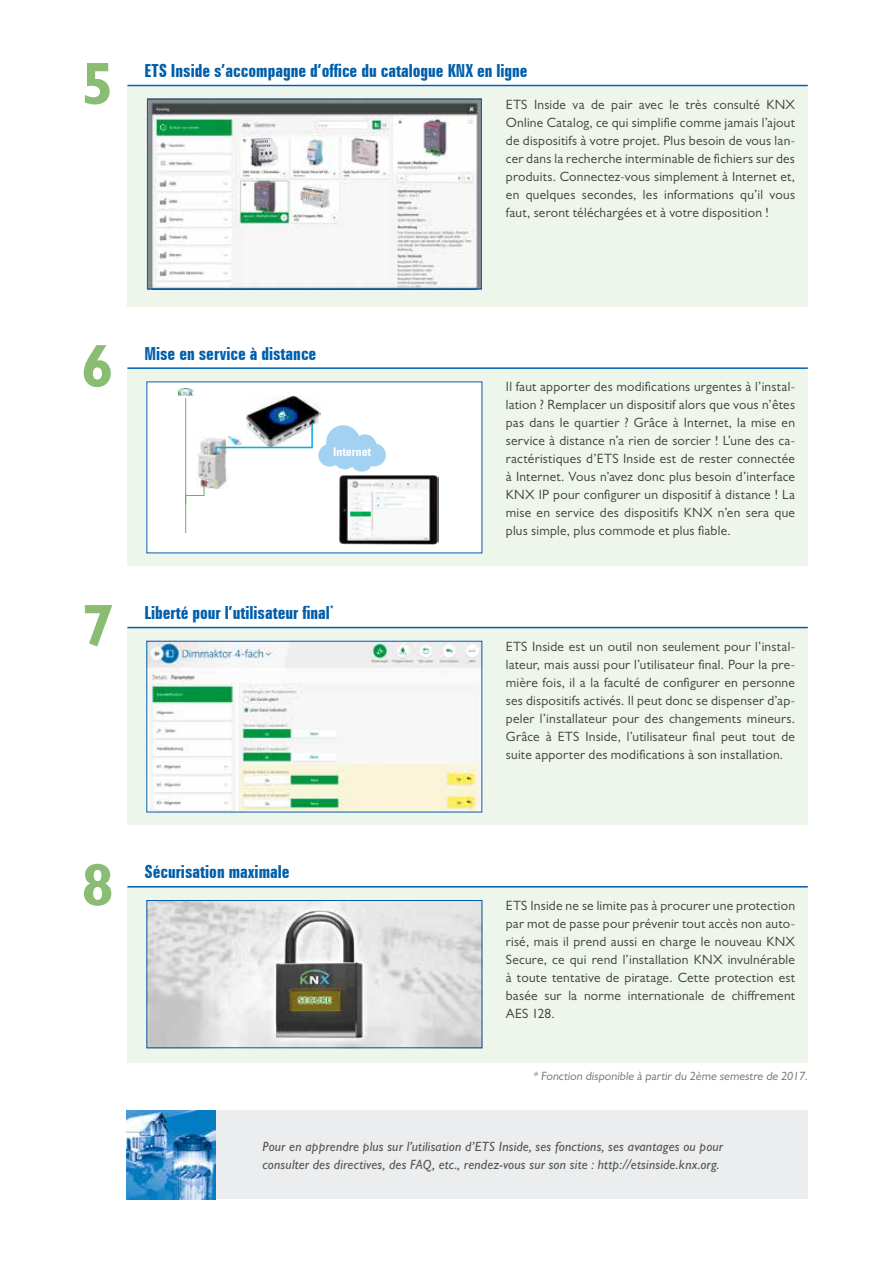
<style>
.page{position:relative;width:893px;height:1263px;background:#fff}
.page>*{position:absolute;margin:0;border:0;box-sizing:border-box;transform-origin:0 0}
.t1{font:700 60px "M Gill Sans";color:#8abc73}
.t2{font:700 extra-condensed 18px "Zurich BT";color:#005eaa}
.t3{font:13.5px/18px "Gill Sans MT Pro";letter-spacing:.015em;color:#3b3b3a;text-align:justify}
.t4{font:italic 13.5px/18px "M Gill Sans";letter-spacing:.01em;color:#565656}
.t5{font:12px "Gill Sans MT Pro";color:#6f6f6e}
.t6{font:700 condensed 12px "Zurich BT";color:#fff}
</style>
<div class="page">
<div style="left:127px;top:87px;width:681px;height:220px;background:#eef5eb"></div>
<hr style="left:127px;top:85px;width:681px;height:1px;background:#005eaa">
<img style="left:149px;top:101px;width:331px;height:186px">
<div style="left:147px;top:99px;width:335px;height:190px;border:1px solid #005eaa"></div>
<div style="left:127px;top:1110px;width:681px;height:89px;background:#ecedee"></div>
<img style="left:127px;top:1110px;width:88px;height:89px">
<div style="left:127px;top:629px;width:681px;height:196px;background:#eef5eb"></div>
<hr style="left:127px;top:627px;width:681px;height:1px;background:#005eaa">
<img style="left:148px;top:643px;width:332px;height:167px">
<div style="left:127px;top:369px;width:681px;height:197px;background:#eef5eb"></div>
<hr style="left:127px;top:367px;width:681px;height:2px;background:#005eaa">
<div style="left:150px;top:381px;width:329px;height:172px;background:#fff"></div>
<hr style="left:185px;top:398px;width:1px;height:135px;background:#5fb952">
<img style="left:246px;top:396px;width:75px;height:51px">
<hr style="left:311px;top:424px;width:2px;height:24px;background:#0aafe0">
<img style="left:339px;top:475px;width:99px;height:69px">
<img style="left:178px;top:389px;width:15px;height:7px">
<img style="left:196px;top:436px;width:31px;height:53px">
<svg style="left:185px;top:485px;width:20px;height:20px"></svg>
<hr style="left:216px;top:447px;width:96px;height:1px;background:#0aafe0">
<svg style="left:215px;top:447px;width:2px;height:7px"></svg>
<svg style="left:229px;top:436px;width:13px;height:10px"></svg>
<svg style="left:318px;top:425px;width:68px;height:47px"></svg>
<div style="left:127px;top:888px;width:681px;height:175px;background:#eef5eb"></div>
<hr style="left:127px;top:886px;width:681px;height:1px;background:#005eaa">
<img style="left:148px;top:902px;width:332px;height:144px">
<div style="left:146px;top:900px;width:336px;height:148px;border:1px solid #005eaa"></div>
<h1 class="t1" style="left:81px;top:50px;width:35px">5</h1>
<h2 class="t2" style="left:144px;top:60px;width:385px">ETS Inside s’accompagne d’office du catalogue KNX en ligne</h2>
<p class="t3" style="left:506px;top:95px;width:291px">ETS Inside va de pair avec le très consulté KNX Online Catalog, ce qui simplifie comme jamais l’ajout de dispositifs à votre projet. Plus besoin de vous lan&shy;cer dans la recherche interminable de fichiers sur des produits. Connectez-vous simplement à Internet et, en quelques secondes, les informations qu’il vous faut, seront téléchargées et à votre disposition !</p>
<h1 class="t1" style="left:81px;top:333px;width:35px">6</h1>
<h2 class="t2" style="left:144px;top:343px;width:173px">Mise en service à distance</h2>
<p class="t6" style="left:333px;top:444px;width:40px">Internet</p>
<h1 class="t1" style="left:81px;top:592px;width:35px">7</h1>
<h2 class="t2" style="left:144px;top:602px;width:190px">Liberté pour l’utilisateur final<sup>*</sup></h2>
<p class="t3" style="left:506px;top:378px;width:291px">Il faut apporter des modifications urgentes à l’instal&shy;lation ? Remplacer un dispositif alors que vous n’êtes pas dans le quartier ? Grâce à Internet, la mise en service à distance n’a rien de sorcier ! L’une des ca&shy;ractéristiques d’ETS Inside est de rester connectée à Internet. Vous n’avez donc plus besoin d’interface KNX IP pour configurer un dispositif à distance ! La mise en service des dispositifs KNX n’en sera que plus simple, plus commode et plus fiable.</p>
<p class="t3" style="left:506px;top:637px;width:291px">ETS Inside est un outil non seulement pour l’instal&shy;lateur, mais aussi pour l’utilisateur final. Pour la pre&shy;mière fois, il a la faculté de configurer en personne ses dispositifs activés. Il peut donc se dispenser d’ap&shy;peler l’installateur pour des changements mineurs.<br>Grâce à ETS Inside, l’utilisateur final peut tout de suite apporter des modifications à son installation.</p>
<h1 class="t1" style="left:81px;top:851px;width:35px">8</h1>
<h2 class="t2" style="left:144px;top:862px;width:147px">Sécurisation maximale</h2>
<p class="t3" style="left:506px;top:896px;width:291px">ETS Inside ne se limite pas à procurer une protection par mot de passe pour prévenir tout accès non auto&shy;risé, mais il prend aussi en charge le nouveau KNX Secure, ce qui rend l’installation KNX invulnérable à toute tentative de piratage. Cette protection est basée sur la norme internationale de chiffrement AES 128.</p>
<p class="t5" style="left:533px;top:1069px;width:278px">* Fonction disponible à partir du 2ème semestre de 2017.</p>
<p class="t4" style="left:263px;top:1137px;width:462px">Pour en apprendre plus sur l’utilisation d’ETS Inside, ses fonctions, ses avantages ou pour consulter des directives, des FAQ, etc., rendez-vous sur son site : http://etsinside.knx.org.</p>
</div>
